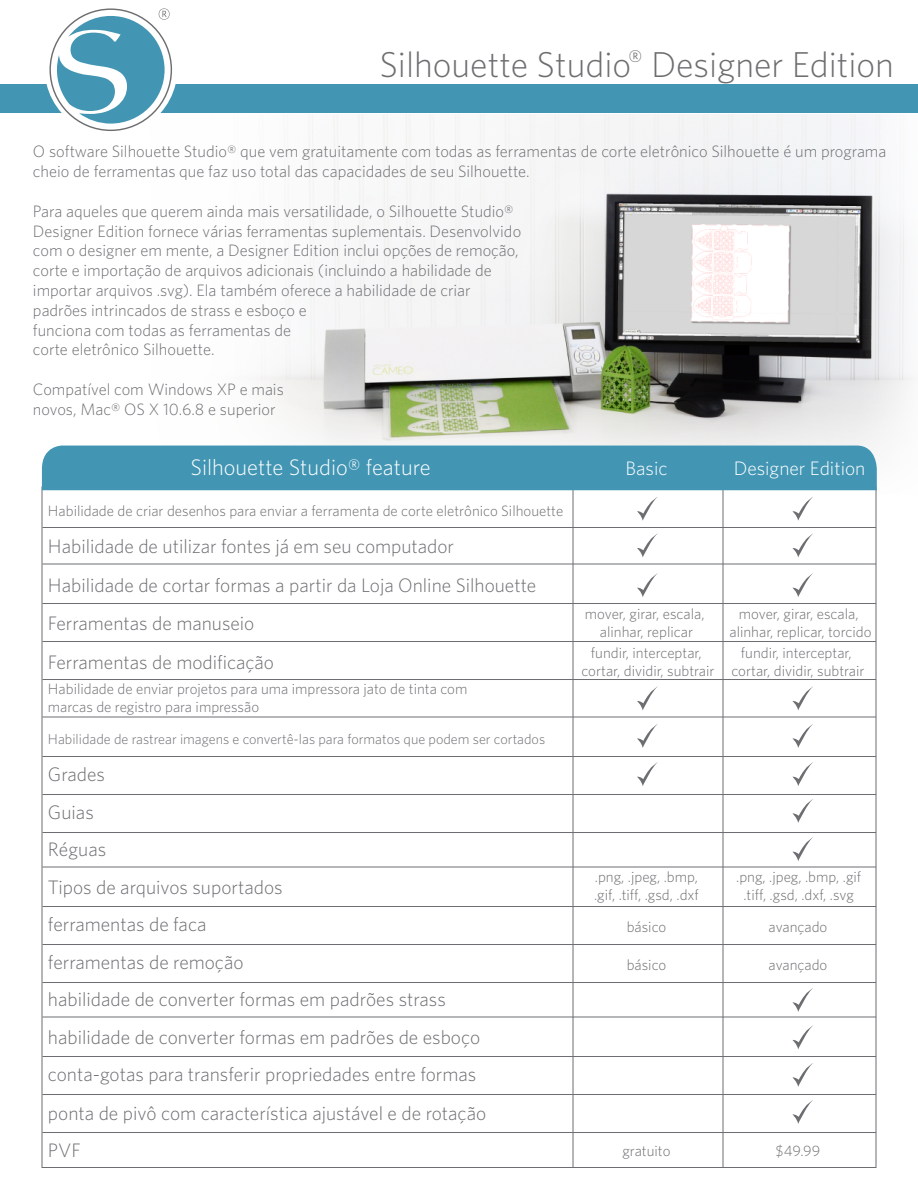
<style>
.page{position:relative;width:918px;height:1188px;background:#fff}
.page>*{position:absolute;margin:0;border:0;box-sizing:border-box;transform-origin:0 0}
.t1{font:300 36px "Whitney";color:#6d6e70}
.t2{font:300 22.5px "Whitney";color:#fff}
.t3{font:300 19.5px/37.7px "Whitney";color:#6d6e71}
.t4{font:300 19.5px "Whitney";color:#fff}
.t5{font:300 16.5px/19.8px "Whitney";color:#6d6e71}
.t6{font:300 15px/18px "Whitney";color:#6d6e71;text-align:center}
.t7{font:300 14.25px "Whitney";color:#6d6e71}
</style>
<div class="page">
<img style="left:146px;top:131px;width:767px;height:363px">
<div style="left:42px;top:487px;width:834px;height:681px;background:#fff;border:1px solid #6d6e71"></div>
<hr style="left:573px;top:489px;width:1px;height:678px;background:#6d6e71">
<hr style="left:723px;top:489px;width:1px;height:678px;background:#6d6e71">
<hr style="left:43px;top:527px;width:833px;height:1px;background:#6d6e71">
<hr style="left:43px;top:564px;width:833px;height:1px;background:#6d6e71">
<hr style="left:43px;top:603px;width:833px;height:1px;background:#6d6e71">
<hr style="left:43px;top:641px;width:833px;height:1px;background:#6d6e71">
<hr style="left:43px;top:679px;width:833px;height:1px;background:#6d6e71">
<hr style="left:43px;top:717px;width:833px;height:1px;background:#6d6e71">
<hr style="left:43px;top:756px;width:833px;height:1px;background:#6d6e71">
<hr style="left:43px;top:794px;width:833px;height:1px;background:#6d6e71">
<hr style="left:43px;top:832px;width:833px;height:1px;background:#6d6e71">
<hr style="left:43px;top:867px;width:833px;height:1px;background:#6d6e71">
<hr style="left:43px;top:906px;width:833px;height:1px;background:#6d6e71">
<hr style="left:43px;top:944px;width:833px;height:1px;background:#6d6e71">
<hr style="left:43px;top:982px;width:833px;height:1px;background:#6d6e71">
<hr style="left:43px;top:1017px;width:833px;height:1px;background:#6d6e71">
<hr style="left:43px;top:1056px;width:833px;height:1px;background:#6d6e71">
<hr style="left:43px;top:1094px;width:833px;height:1px;background:#6d6e71">
<hr style="left:43px;top:1132px;width:833px;height:1px;background:#6d6e71">
<svg style="left:637px;top:497px;width:21px;height:24px"></svg>
<svg style="left:792px;top:497px;width:21px;height:24px"></svg>
<svg style="left:637px;top:534px;width:20px;height:23px"></svg>
<svg style="left:792px;top:534px;width:21px;height:23px"></svg>
<svg style="left:637px;top:573px;width:21px;height:24px"></svg>
<svg style="left:792px;top:573px;width:21px;height:24px"></svg>
<svg style="left:637px;top:686px;width:21px;height:24px"></svg>
<svg style="left:792px;top:686px;width:21px;height:24px"></svg>
<svg style="left:637px;top:724px;width:21px;height:24px"></svg>
<svg style="left:792px;top:724px;width:21px;height:24px"></svg>
<svg style="left:637px;top:762px;width:21px;height:24px"></svg>
<svg style="left:792px;top:762px;width:21px;height:24px"></svg>
<svg style="left:792px;top:799px;width:21px;height:24px"></svg>
<svg style="left:792px;top:837px;width:21px;height:24px"></svg>
<svg style="left:792px;top:988px;width:21px;height:24px"></svg>
<svg style="left:792px;top:1025px;width:21px;height:24px"></svg>
<svg style="left:792px;top:1100px;width:21px;height:24px"></svg>
<svg style="left:792px;top:1063px;width:21px;height:24px"></svg>
<div style="left:42px;top:446px;width:835px;height:44px;background:#4296b4"></div>
<svg style="left:0;top:8px;width:918px;height:123px"></svg>
<h1 class="t1" style="left:380px;top:44px;width:516px">Silhouette Studio<sup>®</sup> Designer Edition</h1>
<p class="t5" style="left:33px;top:142px;width:855px">O software Silhouette Studio® que vem gratuitamente com todas as ferramentas de corte eletrônico Silhouette é um programa cheio de ferramentas que faz uso total das capacidades de seu Silhouette.</p>
<p class="t5" style="left:33px;top:201px;width:490px">Para aqueles que querem ainda mais versatilidade, o Silhouette Studio® Designer Edition fornece várias ferramentas suplementais. Desenvolvido com o designer em mente, a Designer Edition inclui opções de remoção, corte e importação de arquivos adicionais (incluindo a habilidade de importar arquivos .svg). Ela também oferece a habilidade de criar padrões intrincados de strass e esboço e<br>funciona com todas as ferramentas de<br>corte eletrônico Silhouette.</p>
<p class="t5" style="left:33px;top:379px;width:252px">Compatível com Windows XP e mais novos, Mac® OS X 10.6.8 e superior</p>
<h2 class="t2" style="left:190px;top:454px;width:242px">Silhouette Studio® feature</h2>
<p class="t4" style="left:626px;top:457px;width:43px">Basic</p>
<p class="t4" style="left:734px;top:457px;width:133px">Designer Edition</p>
<p class="t6" style="left:48px;top:501px;width:517px">Habilidade de criar desenhos para enviar a ferramenta de corte eletrônico Silhouette</p>
<p class="t3" style="left:48px;top:527px;width:490px;line-height:38.5px">Habilidade de utilizar fontes já em seu computador Habilidade de cortar formas a partir da Loja Online Silhouette Ferramentas de manuseio<br>Ferramentas de modificação</p>
<p class="t6" style="left:48px;top:680px;width:421px;text-align:left">Habilidade de enviar projetos para uma impressora jato de tinta com marcas de registro para impressão</p>
<p class="t7" style="left:48px;top:730px;width:499px">Habilidade de rastrear imagens e convertê-las para formatos que podem ser cortados</p>
<p class="t3" style="left:48px;top:755px;width:440px">Grades<br>Guias<br>Réguas<br>Tipos de arquivos suportados<br>ferramentas de faca<br>ferramentas de remoção<br>habilidade de converter formas em padrões strass habilidade de converter formas em padrões de esboço conta-gotas para transferir propriedades entre formas ponta de pivô com característica ajustável e de rotação<br>PVF</p>
<p class="t6" style="left:585px;top:604px;width:121px">mover, girar, escala, alinhar, replicar</p>
<p class="t6" style="left:730px;top:604px;width:143px">mover, girar, escala, alinhar, replicar, torcido</p>
<p class="t6" style="left:581px;top:643px;width:135px">fundir, interceptar, cortar, dividir, subtrair</p>
<p class="t6" style="left:731px;top:643px;width:135px">fundir, interceptar, cortar, dividir, subtrair</p>
<p class="t6" style="left:594px;top:868px;width:106px;text-align:left">.png, .jpeg, .bmp, .gif, .tiff, .gsd, .dxf</p>
<p class="t6" style="left:736px;top:868px;width:127px">.png, .jpeg, .bmp, .gif .tiff, .gsd, .dxf, .svg</p>
<p class="t6" style="left:627px;top:918px;width:41px">básico</p>
<p class="t6" style="left:769px;top:918px;width:60px">avançado</p>
<p class="t6" style="left:627px;top:955px;width:41px">básico</p>
<p class="t6" style="left:769px;top:955px;width:60px">avançado</p>
<p class="t6" style="left:622px;top:1142px;width:50px">gratuito</p>
<p class="t6" style="left:776px;top:1142px;width:46px">$49.99</p>
</div>
